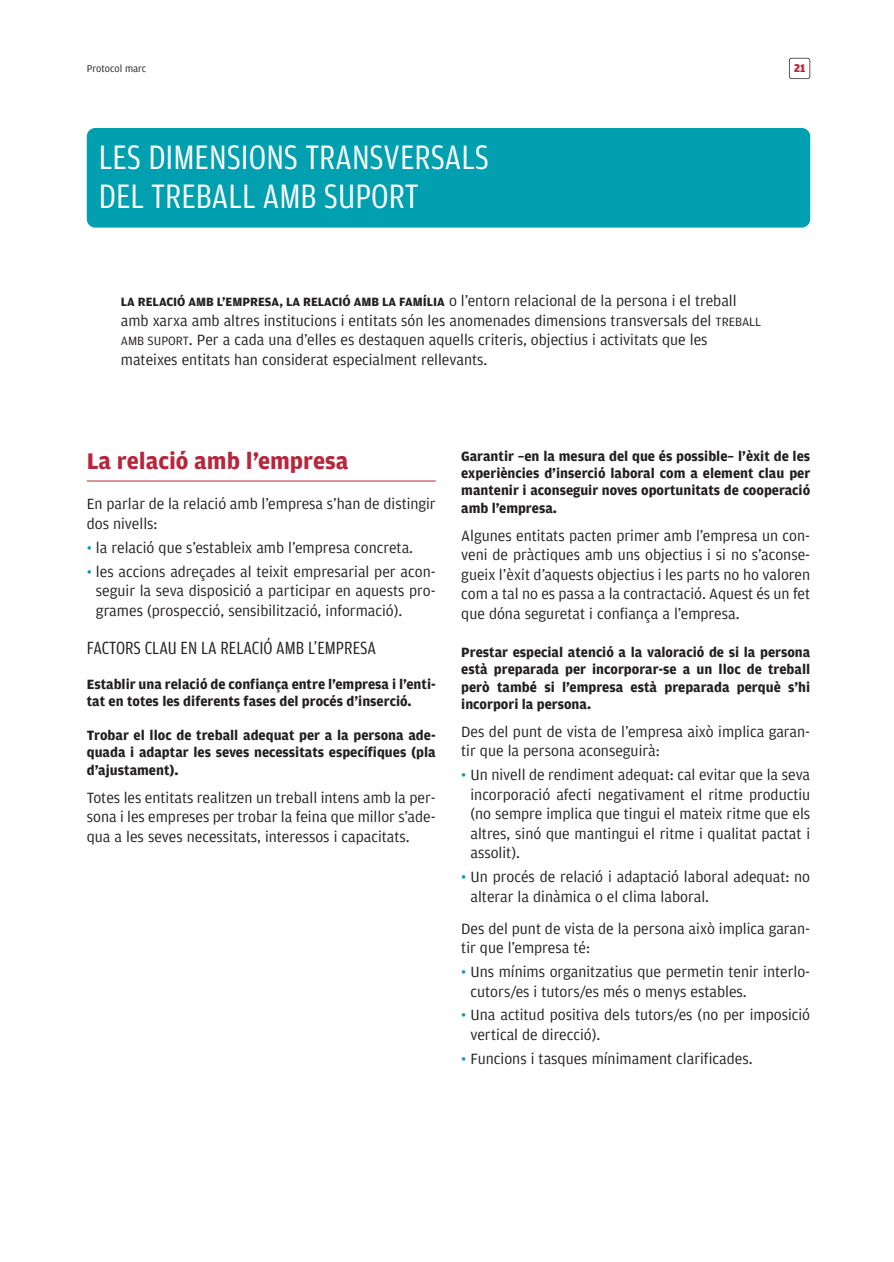
<style>
.page{position:relative;width:894px;height:1262px;background:#fff}
.page>*{position:absolute;margin:0;border:0;box-sizing:border-box;transform-origin:0 0}
.t1{font:36px/39px "Amplitude Cond";color:#fff}
.t2{font:700 24px "Amplitude";color:#b7273c}
.t3{font:18.75px "Amplitude Cond";color:#231f20}
.t4{font:15.75px/19.5px "Amplitude";color:#231f20}
.t5{font:700 14.25px/17.2px "Amplitude";color:#231f20;text-align:justify}
.t6{font:700 12.75px "Amplitude";color:#231f20}
.t7{font:900 12px "Amplitude";color:#b7273c}
.t8{font:10.5px "Amplitude";color:#231f20}
.s1{font-weight:400;font-size:15.75px}
.s2{font-size:12.75px}
.s3{color:#00a0b0}
</style>
<div class="page">
<div style="left:788px;top:58px;width:22px;height:21px;border:2px solid #231f20;border-radius:3px"></div>
<hr style="left:87px;top:481px;width:348px;height:1px;background:#b7273c">
<div style="left:87px;top:128px;width:723px;height:100px;background:#00a0b0;border-radius:9px"></div>
<p class="t8" style="left:87px;top:64px;width:61px">Protocol marc</p>
<p class="t7" style="left:793px;top:63px;width:13px">21</p>
<h1 class="t1" style="left:99px;top:140px;width:391px">LES DIMENSIONS TRANSVERSALS<br>DEL TREBALL AMB SUPORT</h1>
<p class="t6" style="left:121px;top:297px;width:617px">LA RELACIÓ AMB L’EMPRESA, LA RELACIÓ AMB LA FAMÍLIA <span class="s1">o l’entorn relacional de la persona i el treball</span></p>
<p class="t4" style="left:121px;top:312px;width:641px">amb xarxa amb altres institucions i entitats són les anomenades dimensions transversals del <span class="s2">TREBALL<br>AMB SUPORT</span>. Per a cada una d’elles es destaquen aquells criteris, objectius i activitats que les mateixes entitats han considerat especialment rellevants.</p>
<h2 class="t2" style="left:87px;top:451px;width:263px">La relació amb l’empresa</h2>
<p class="t4" style="left:87px;top:495px;width:350px">En parlar de la relació amb l’empresa s’han de distingir dos nivells:</p>
<p class="t4" style="left:87px;top:539px;width:328px"><span class="s3">•</span> la relació que s’estableix amb l’empresa concreta.</p>
<p class="t4" style="left:96px;top:562px;width:341px;text-align:justify;text-indent:-9px"><span class="s3">•</span> les accions adreçades al teixit empresarial per acon&shy;seguir la seva disposició a participar en aquests pro&shy;grames (prospecció, sensibilització, informació).</p>
<p class="t3" style="left:87px;top:641px;width:291px">FACTORS CLAU EN LA RELACIÓ AMB L’EMPRESA</p>
<p class="t5" style="left:87px;top:676px;width:350px">Establir una relació de confiança entre l’empresa i l’enti&shy;tat en totes les diferents fases del procés d’inserció.</p>
<p class="t5" style="left:87px;top:728px;width:350px">Trobar el lloc de treball adequat per a la persona ade&shy;quada i adaptar les seves necessitats específiques (pla d’ajustament).</p>
<p class="t4" style="left:87px;top:788px;width:350px;text-align:justify">Totes les entitats realitzen un treball intens amb la per&shy;sona i les empreses per trobar la feina que millor s’ade&shy;qua a les seves necessitats, interessos i capacitats.</p>
<p class="t5" style="left:461px;top:449px;width:350px">Garantir –en la mesura del que és possible– l’èxit de les experiències d’inserció laboral com a element clau per mantenir i aconseguir noves oportunitats de cooperació amb l’empresa.</p>
<p class="t4" style="left:461px;top:527px;width:350px;text-align:justify">Algunes entitats pacten primer amb l’empresa un con&shy;veni de pràctiques amb uns objectius i si no s’aconse&shy;gueix l’èxit d’aquests objectius i les parts no ho valoren com a tal no es passa a la contractació. Aquest és un fet que dóna seguretat i confiança a l’empresa.</p>
<p class="t5" style="left:461px;top:645px;width:350px">Prestar especial atenció a la valoració de si la persona està preparada per incorporar-se a un lloc de treball però també si l’empresa està preparada perquè s’hi incorpori la persona.</p>
<p class="t4" style="left:461px;top:723px;width:350px">Des del punt de vista de l’empresa això implica garan&shy;tir que la persona aconseguirà:</p>
<p class="t4" style="left:470px;top:766px;width:341px;text-align:justify;text-indent:-9px"><span class="s3">•</span> Un nivell de rendiment adequat: cal evitar que la seva incorporació afecti negativament el ritme productiu (no sempre implica que tingui el mateix ritme que els altres, sinó que mantingui el ritme i qualitat pactat i assolit).</p>
<p class="t4" style="left:470px;top:868px;width:341px;text-indent:-9px"><span class="s3">•</span> Un procés de relació i adaptació laboral adequat: no alterar la dinàmica o el clima laboral.</p>
<p class="t4" style="left:461px;top:920px;width:350px">Des del punt de vista de la persona això implica garan&shy;tir que l’empresa té:</p>
<p class="t4" style="left:470px;top:963px;width:341px;text-indent:-9px"><span class="s3">•</span> Uns mínims organitzatius que permetin tenir interlo&shy;cutors/es i tutors/es més o menys estables.</p>
<p class="t4" style="left:470px;top:1006px;width:341px;text-indent:-9px"><span class="s3">•</span> Una actitud positiva dels tutors/es (no per imposició vertical de direcció).</p>
<p class="t4" style="left:461px;top:1049px;width:293px"><span class="s3">•</span> Funcions i tasques mínimament clarificades.</p>
</div>
